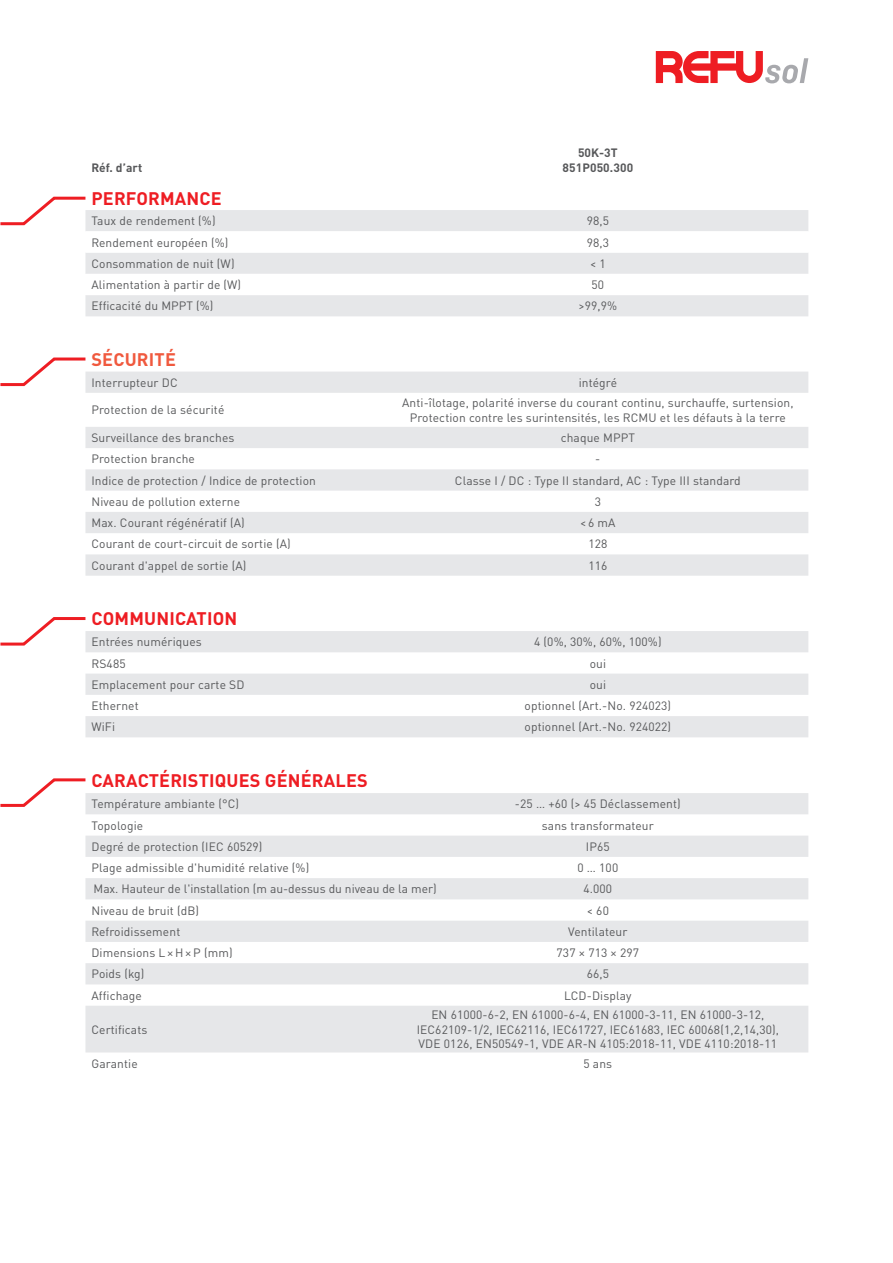
<style>
.page{position:relative;width:893px;height:1263px;background:#fff}
.page>*{position:absolute;margin:0;border:0;box-sizing:border-box;transform-origin:0 0}
.t1{font:700 18px "DIN Pro";letter-spacing:.01em;color:#ee1d23}
.t2{font:700 18px "DIN Pro";letter-spacing:.01em;color:#f0593e}
.t3{font:12px/14.4px "DIN Pro";letter-spacing:.01em;color:#57585a;text-align:center}
.t4{font:700 12px/14.4px "DIN Pro";letter-spacing:.01em;color:#57585a;text-align:center}
</style>
<div class="page">
<svg style="left:656px;top:51px;width:152px;height:32px"></svg>
<div style="left:85px;top:210px;width:723px;height:106px;background:#e6e7e9"></div>
<svg style="left:85px;top:231px;width:723px;height:64px"></svg>
<svg style="left:85px;top:372px;width:723px;height:204px;fill:#eaebec"></svg>
<svg style="left:0;top:196px;width:88px;height:31px"></svg>
<svg style="left:0;top:357px;width:88px;height:31px"></svg>
<svg style="left:85px;top:631px;width:723px;height:106px;fill:#e6e7e9"></svg>
<svg style="left:0;top:617px;width:88px;height:30px"></svg>
<svg style="left:85px;top:793px;width:723px;height:259px;fill:#e6e7e9"></svg>
<svg style="left:0;top:778px;width:88px;height:30px"></svg>
<p class="t4" style="left:91px;top:159px;width:53px">Réf. d’art</p>
<p class="t4" style="left:562px;top:145px;width:72px">50K-3T<br>851P050.300</p>
<h1 class="t1" style="left:91px;top:184px;width:132px">PERFORMANCE</h1>
<p class="t3" style="left:91px;top:213px;width:126px">Taux de rendement (%)</p>
<p class="t3" style="left:587px;top:213px;width:24px">98,5</p>
<p class="t3" style="left:91px;top:234px;width:138px">Rendement européen (%)</p>
<p class="t3" style="left:587px;top:234px;width:24px">98,3</p>
<p class="t3" style="left:91px;top:255px;width:145px">Consommation de nuit (W)</p>
<p class="t3" style="left:590px;top:255px;width:17px">&lt; 1</p>
<p class="t3" style="left:91px;top:277px;width:151px">Alimentation à partir de (W)</p>
<p class="t3" style="left:592px;top:277px;width:14px">50</p>
<p class="t3" style="left:91px;top:298px;width:124px">Efficacité du MPPT (%)</p>
<p class="t3" style="left:578px;top:298px;width:40px">&gt;99,9%</p>
<h1 class="t2" style="left:91px;top:345px;width:86px">SÉCURITÉ</h1>
<p class="t3" style="left:91px;top:374px;width:88px">Interrupteur DC</p>
<p class="t3" style="left:579px;top:374px;width:40px">intégré</p>
<p class="t3" style="left:91px;top:402px;width:134px">Protection de la sécurité</p>
<p class="t3" style="left:402px;top:395px;width:393px">Anti-îlotage, polarité inverse du courant continu, surchauffe, surtension,<br>Protection contre les surintensités, les RCMU et les défauts à la terre</p>
<p class="t3" style="left:91px;top:430px;width:145px">Surveillance des branches</p>
<p class="t3" style="left:561px;top:430px;width:76px">chaque MPPT</p>
<p class="t3" style="left:91px;top:451px;width:105px">Protection branche</p>
<p class="t3" style="left:595px;top:451px;width:7px">-</p>
<p class="t3" style="left:91px;top:472px;width:226px">Indice de protection / Indice de protection</p>
<p class="t3" style="left:455px;top:472px;width:287px">Classe I / DC : Type II standard, AC : Type III standard</p>
<p class="t3" style="left:91px;top:493px;width:150px">Niveau de pollution externe</p>
<p class="t3" style="left:595px;top:493px;width:8px">3</p>
<p class="t3" style="left:91px;top:515px;width:155px">Max. Courant régénératif (A)</p>
<p class="t3" style="left:580px;top:515px;width:37px">&lt;6 mA</p>
<p class="t3" style="left:91px;top:536px;width:201px">Courant de court-circuit de sortie (A)</p>
<p class="t3" style="left:588px;top:536px;width:21px">128</p>
<p class="t3" style="left:91px;top:557px;width:157px">Courant d'appel de sortie (A)</p>
<p class="t3" style="left:588px;top:557px;width:21px">116</p>
<h1 class="t1" style="left:91px;top:604px;width:147px">COMMUNICATION</h1>
<p class="t3" style="left:91px;top:634px;width:112px">Entrées numériques</p>
<p class="t3" style="left:534px;top:634px;width:129px">4 (0%, 30%, 60%, 100%)</p>
<p class="t3" style="left:91px;top:655px;width:36px">RS485</p>
<p class="t3" style="left:590px;top:655px;width:18px">oui</p>
<p class="t3" style="left:91px;top:676px;width:155px">Emplacement pour carte SD</p>
<p class="t3" style="left:590px;top:676px;width:18px">oui</p>
<p class="t3" style="left:91px;top:698px;width:49px">Ethernet</p>
<p class="t3" style="left:525px;top:698px;width:148px">optionnel (Art.-No. 924023)</p>
<p class="t3" style="left:91px;top:719px;width:25px">WiFi</p>
<p class="t3" style="left:525px;top:719px;width:148px">optionnel (Art.-No. 924022)</p>
<h1 class="t1" style="left:91px;top:766px;width:278px">CARACTÉRISTIQUES GÉNÉRALES</h1>
<p class="t3" style="left:91px;top:796px;width:149px">Température ambiante (°C)</p>
<p class="t3" style="left:515px;top:796px;width:167px">-25 … +60 (&gt; 45 Déclassement)</p>
<p class="t3" style="left:91px;top:817px;width:53px">Topologie</p>
<p class="t3" style="left:542px;top:817px;width:114px">sans transformateur</p>
<p class="t3" style="left:91px;top:838px;width:173px">Degré de protection (IEC 60529)</p>
<p class="t3" style="left:586px;top:838px;width:25px">IP65</p>
<p class="t3" style="left:91px;top:860px;width:219px">Plage admissible d'humidité relative (%)</p>
<p class="t3" style="left:577px;top:856px;width:42px;line-height:21.3px">0 … 100<br>4.000</p>
<p class="t3" style="left:91px;top:902px;width:109px">Niveau de bruit (dB)</p>
<p class="t3" style="left:587px;top:902px;width:24px">&lt; 60</p>
<p class="t3" style="left:91px;top:923px;width:90px">Refroidissement</p>
<p class="t3" style="left:568px;top:923px;width:61px">Ventilateur</p>
<p class="t3" style="left:91px;top:945px;width:143px">Dimensions L ×H×P (mm)</p>
<p class="t3" style="left:557px;top:945px;width:84px">737 × 713 × 297</p>
<p class="t3" style="left:91px;top:966px;width:54px">Poids (kg)</p>
<p class="t3" style="left:587px;top:966px;width:24px">66,5</p>
<p class="t3" style="left:91px;top:987px;width:52px">Affichage</p>
<p class="t3" style="left:564px;top:987px;width:69px">LCD-Display</p>
<p class="t3" style="left:91px;top:1021px;width:57px">Certificats</p>
<p class="t3" style="left:94px;top:881px;width:345px">Max. Hauteur de l'installation (m au-dessus du niveau de la mer)</p>
<p class="t3" style="left:417px;top:1007px;width:364px">EN 61000-6-2, EN 61000-6-4, EN 61000-3-11, EN 61000-3-12,<br>IEC62109-1/2, IEC62116, IEC61727, IEC61683, IEC 60068(1,2,14,30),<br>VDE 0126, EN50549-1, VDE AR-N 4105:2018-11, VDE 4110:2018-11</p>
<p class="t3" style="left:91px;top:1055px;width:48px">Garantie</p>
<p class="t3" style="left:583px;top:1055px;width:30px">5 ans</p>
</div>
